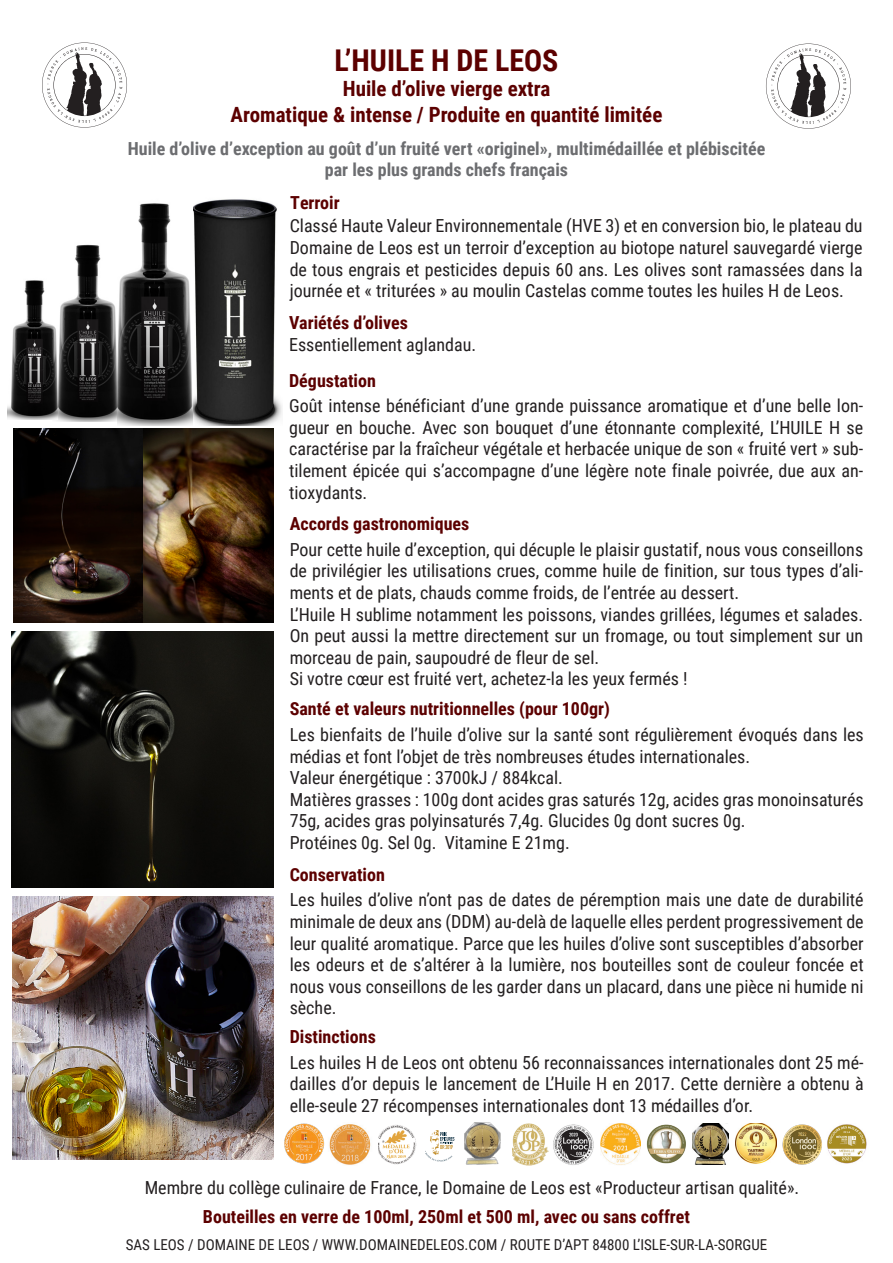
<style>
.page{position:relative;width:893px;height:1263px;background:#fff}
.page>*{position:absolute;margin:0;border:0;box-sizing:border-box;transform-origin:0 0}
.t1{font:700 30px "Roboto Condensed";color:#5c0000}
.t2{font:700 21px "Roboto Condensed";color:#5c0000}
.t3{font:18px/21.6px "Roboto Condensed";color:#231f20;text-align:justify}
.t4{font:700 18px "Roboto Condensed";color:#5c0000}
.t5{font:700 18px "Roboto Condensed";color:#6c6d70}
.t6{font:15px "Roboto Condensed";color:#231f20}
</style>
<div class="page">
<svg style="left:42px;top:43px;width:85px;height:85px"></svg>
<svg style="left:766px;top:44px;width:85px;height:85px"></svg>
<img style="left:13px;top:429px;width:260px;height:194px">
<img style="left:53px;top:244px;width:64px;height:177px">
<img style="left:8px;top:275px;width:49px;height:144px">
<img style="left:192px;top:199px;width:90px;height:226px">
<img style="left:12px;top:631px;width:261px;height:257px">
<img style="left:12px;top:896px;width:261px;height:263px">
<img style="left:329px;top:1124px;width:42px;height:41px">
<img style="left:284px;top:1123px;width:41px;height:41px">
<img style="left:378px;top:1125px;width:39px;height:40px">
<svg style="left:426px;top:1130px;width:28px;height:32px"></svg>
<img style="left:464px;top:1122px;width:37px;height:43px">
<img style="left:512px;top:1123px;width:37px;height:43px">
<img style="left:553px;top:1124px;width:41px;height:41px">
<img style="left:600px;top:1123px;width:41px;height:42px">
<img style="left:692px;top:1123px;width:37px;height:41px">
<img style="left:782px;top:1124px;width:40px;height:41px">
<img style="left:646px;top:1124px;width:40px;height:40px">
<img style="left:827px;top:1124px;width:40px;height:40px">
<hr style="left:776px;top:1124px;width:1px;height:40px;background:#f1f1f1">
<img style="left:735px;top:1123px;width:41px;height:41px">
<img style="left:117px;top:203px;width:75px;height:222px">
<p class="t1" style="left:335px;top:40px;width:225px">L’HUILE H DE LEOS</p>
<p class="t2" style="left:343px;top:74px;width:209px">Huile d’olive vierge extra</p>
<p class="t2" style="left:231px;top:99px;width:433px">Aromatique &amp; intense / Produite en quantité limitée</p>
<p class="t5" style="left:128px;top:136px;width:639px">Huile d’olive d’exception au goût d’un fruité vert «originel», multimédaillée et plébiscitée</p>
<p class="t5" style="left:325px;top:157px;width:245px">par les plus grands chefs français</p>
<p class="t4" style="left:290px;top:190px;width:51px">Terroir</p>
<p class="t3" style="left:290px;top:214px;width:574px">Classé Haute Valeur Environnementale (HVE 3) et en conversion bio, le plateau du Domaine de Leos est un terroir d’exception au biotope naturel sauvegardé vierge de tous engrais et pesticides depuis 60 ans. Les olives sont ramassées dans la journée et « triturées » au moulin Castelas comme toutes les huiles H de Leos.</p>
<p class="t4" style="left:289px;top:310px;width:120px">Variétés d’olives</p>
<p class="t3" style="left:289px;top:333px;width:189px">Essentiellement aglandau.</p>
<p class="t4" style="left:289px;top:368px;width:88px">Dégustation</p>
<p class="t3" style="left:289px;top:394px;width:576px">Goût intense bénéficiant d’une grande puissance aromatique et d’une belle lon&shy;gueur en bouche. Avec son bouquet d’une étonnante complexité, L’HUILE H se caractérise par la fraîcheur végétale et herbacée unique de son « fruité vert » sub&shy;tilement épicée qui s’accompagne d’une légère note finale poivrée, due aux an&shy;tioxydants.</p>
<p class="t4" style="left:290px;top:511px;width:181px">Accords gastronomiques</p>
<p class="t3" style="left:290px;top:538px;width:575px">Pour cette huile d’exception, qui décuple le plaisir gustatif, nous vous conseillons de privilégier les utilisations crues, comme huile de finition, sur tous types d’ali&shy;ments et de plats, chauds comme froids, de l’entrée au dessert.</p>
<p class="t3" style="left:290px;top:603px;width:575px">L’Huile H sublime notamment les poissons, viandes grillées, légumes et salades.<br>On peut aussi la mettre directement sur un fromage, ou tout simplement sur un morceau de pain, saupoudré de fleur de sel.</p>
<p class="t3" style="left:290px;top:667px;width:399px">Si votre cœur est fruité vert, achetez-la les yeux fermés !</p>
<p class="t4" style="left:290px;top:696px;width:322px">Santé et valeurs nutritionnelles (pour 100gr)</p>
<p class="t3" style="left:290px;top:723px;width:576px">Les bienfaits de l’huile d’olive sur la santé sont régulièrement évoqués dans les médias et font l’objet de très nombreuses études internationales.</p>
<p class="t3" style="left:290px;top:766px;width:275px">Valeur énergétique : 3700kJ / 884kcal.</p>
<p class="t3" style="left:290px;top:788px;width:575px">Matières grasses : 100g dont acides gras saturés 12g, acides gras monoinsaturés<br>75g, acides gras polyinsaturés 7,4g. Glucides 0g dont sucres 0g.</p>
<p class="t3" style="left:290px;top:831px;width:282px">Protéines 0g. Sel 0g. Vitamine E 21mg.</p>
<p class="t4" style="left:290px;top:862px;width:97px">Conservation</p>
<p class="t3" style="left:290px;top:888px;width:576px">Les huiles d’olive n’ont pas de dates de péremption mais une date de durabilité minimale de deux ans (DDM) au-delà de laquelle elles perdent progressivement de leur qualité aromatique. Parce que les huiles d’olive sont susceptibles d’absorber les odeurs et de s’altérer à la lumière, nos bouteilles sont de couleur foncée et nous vous conseillons de les garder dans un placard, dans une pièce ni humide ni sèche.</p>
<p class="t4" style="left:290px;top:1024px;width:88px">Distinctions</p>
<p class="t3" style="left:290px;top:1051px;width:576px">Les huiles H de Leos ont obtenu 56 reconnaissances internationales dont 25 mé&shy;dailles d’or depuis le lancement de L’Huile H en 2017. Cette dernière a obtenu à elle-seule 27 récompenses internationales dont 13 médailles d’or.</p>
<p class="t3" style="left:145px;top:1176px;width:656px">Membre du collège culinaire de France, le Domaine de Leos est «Producteur artisan qualité».</p>
<p class="t4" style="left:203px;top:1204px;width:489px">Bouteilles en verre de 100ml, 250ml et 500 ml, avec ou sans coffret</p>
<p class="t6" style="left:126px;top:1234px;width:643px">SAS LEOS / DOMAINE DE LEOS / WWW.DOMAINEDELEOS.COM / ROUTE D’APT 84800 L’ISLE-SUR-LA-SORGUE</p>
</div>
